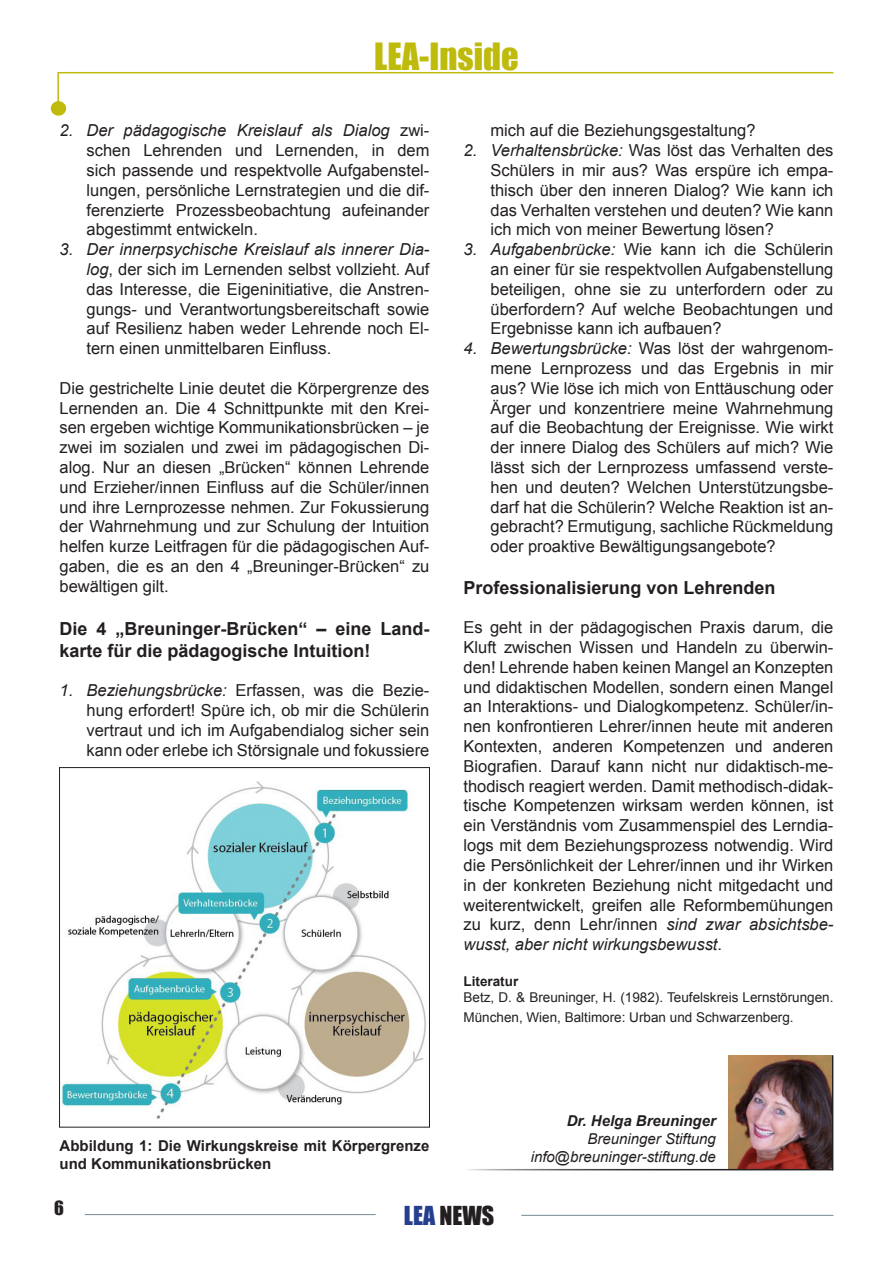
<style>
.page{position:relative;width:893px;height:1263px;background:#fff}
.page>*{position:absolute;margin:0;border:0;box-sizing:border-box;transform-origin:0 0}
.Überschrift_1{font:34.5px "Impact";color:#bebb0d}
.t1{font:24px "Impact";color:#231f20}
.Textfeld{font:700 18px/21.6px "Arial";color:#231f20}
.t2{font:18px "Impact";color:#231f20}
.Textfeld-2{font:16.5px/19.8px "Arial";color:#231f20;text-align:justify}
.Interviewfrage{font:700 15px/18px "Arial";color:#231f20}
.Biografie{font:italic 700 15px/18px "Arial";color:#231f20;text-align:right}
.Biografie-2{font:italic 15px "Arial";color:#231f20}
.Textfeld-3{font:13.5px/19.8px "Arial";color:#231f20}
.Textfeld-4{font:700 13.5px "Arial";color:#231f20}
.s1{font-style:italic}
.s2{font-weight:400}
.s3{color:#253f8e}
</style>
<div class="page">
<hr style="left:85px;top:1214px;width:291px;height:1px;background:#748994">
<hr style="left:521px;top:1215px;width:312px;height:1px;background:#748994">
<hr style="left:57px;top:72px;width:776px;height:1px;background:#bebb0d">
<hr style="left:57px;top:73px;width:2px;height:35px;background:#bebb0d">
<div style="left:51px;top:101px;width:15px;height:15px;background:#bebb0d;border-radius:50%"></div>
<img style="left:62px;top:781px;width:364px;height:338px">
<div style="left:59px;top:767px;width:371px;height:360px;border:1px solid #231f20"></div>
<img style="left:729px;top:1055px;width:103px;height:114px">
<p class="Überschrift_1" style="left:374px;top:29px;width:146px">LEA-Inside</p>
<p class="Textfeld-2" style="left:87px;top:121px;width:344px;text-indent:-27px"><span class="s1">2. Der pädagogische Kreislauf als Dialog</span> zwi&shy;schen Lehrenden und Lernenden, in dem sich passende und respektvolle Aufgabenstel&shy;lungen, persönliche Lernstrategien und die dif&shy;ferenzierte Prozessbeobachtung aufeinander abgestimmt entwickeln.</p>
<p class="Textfeld-2" style="left:87px;top:240px;width:344px;text-indent:-27px"><span class="s1">3. Der innerpsychische Kreislauf als innerer Dia&shy;log</span>, der sich im Lernenden selbst vollzieht. Auf das Interesse, die Eigeninitiative, die Anstren&shy;gungs- und Verantwortungsbereitschaft sowie auf Resilienz haben weder Lehrende noch El&shy;tern einen unmittelbaren Einfluss.</p>
<p class="Textfeld-2" style="left:60px;top:378px;width:371px">Die gestrichelte Linie deutet die Körpergrenze des Lernenden an. Die 4 Schnittpunkte mit den Krei&shy;sen ergeben wichtige Kommunikationsbrücken – je zwei im sozialen und zwei im pädagogischen Di&shy;alog. Nur an diesen „Brücken“ können Lehrende und Erzieher/innen Einfluss auf die Schüler/innen und ihre Lernprozesse nehmen. Zur Fokussierung der Wahrnehmung und zur Schulung der Intuition helfen kurze Leitfragen für die pädagogischen Auf&shy;gaben, die es an den 4 „Breuninger-Brücken“ zu bewältigen gilt.</p>
<p class="Textfeld" style="left:60px;top:618px;width:371px">Die 4 „Breuninger-Brücken“ – eine Land&shy;karte für die pädagogische Intuition!</p>
<p class="Textfeld-2" style="left:87px;top:681px;width:344px;text-indent:-27px"><span class="s1">1. Beziehungsbrücke:</span> Erfassen, was die Bezie&shy;hung erfordert! Spüre ich, ob mir die Schülerin vertraut und ich im Aufgabendialog sicher sein kann oder erlebe ich Störsignale und fokussiere</p>
<p class="Textfeld-2" style="left:490px;top:121px;width:267px">mich auf die Beziehungsgestaltung?</p>
<p class="Textfeld-2" style="left:490px;top:141px;width:344px;text-indent:-27px"><span class="s1">2. Verhaltensbrücke:</span> Was löst das Verhalten des Schülers in mir aus? Was erspüre ich empa&shy;thisch über den inneren Dialog? Wie kann ich das Verhalten verstehen und deuten? Wie kann ich mich von meiner Bewertung lösen?</p>
<p class="Textfeld-2" style="left:490px;top:240px;width:344px;text-indent:-27px"><span class="s1">3. Aufgabenbrücke:</span> Wie kann ich die Schülerin an einer für sie respektvollen Aufgabenstellung beteiligen, ohne sie zu unterfordern oder zu überfordern? Auf welche Beobachtungen und Ergebnisse kann ich aufbauen?</p>
<p class="Textfeld-2" style="left:490px;top:339px;width:344px;text-indent:-27px"><span class="s1">4. Bewertungsbrücke:</span> Was löst der wahrgenom&shy;mene Lernprozess und das Ergebnis in mir aus? Wie löse ich mich von Enttäuschung oder Ärger und konzentriere meine Wahrnehmung auf die Beobachtung der Ereignisse. Wie wirkt der innere Dialog des Schülers auf mich? Wie lässt sich der Lernprozess umfassend verste&shy;hen und deuten? Welchen Unterstützungsbe&shy;darf hat die Schülerin? Welche Reaktion ist an&shy;gebracht? Ermutigung, sachliche Rückmeldung oder proaktive Bewältigungsangebote?</p>
<p class="Textfeld" style="left:463px;top:577px;width:314px">Professionalisierung von Lehrenden</p>
<p class="Textfeld-2" style="left:463px;top:618px;width:371px">Es geht in der pädagogischen Praxis darum, die Kluft zwischen Wissen und Handeln zu überwin&shy;den! Lehrende haben keinen Mangel an Konzepten und didaktischen Modellen, sondern einen Mangel an Interaktions- und Dialogkompetenz. Schüler/in&shy;nen konfrontieren Lehrer/innen heute mit anderen Kontexten, anderen Kompetenzen und anderen Biografien. Darauf kann nicht nur didaktisch-me&shy;thodisch reagiert werden. Damit methodisch-didak&shy;tische Kompetenzen wirksam werden können, ist ein Verständnis vom Zusammenspiel des Lerndia&shy;logs mit dem Beziehungsprozess notwendig. Wird die Persönlichkeit der Lehrer/innen und ihr Wirken in der konkreten Beziehung nicht mitgedacht und weiterentwickelt, greifen alle Reformbemühungen zu kurz, denn Lehr/innen <span class="s1">sind zwar absichtsbe&shy;wusst, aber nicht wirkungsbewusst</span>.</p>
<p class="Textfeld-4" style="left:463px;top:972px;width:56px">Literatur</p>
<p class="Textfeld-3" style="left:463px;top:988px;width:371px">Betz, D. &amp; Breuninger, H. (1982). Teufelskreis Lernstörungen.<br>München, Wien, Baltimore: Urban und Schwarzenberg.</p>
<p class="Interviewfrage" style="left:60px;top:1137px;width:371px">Abbildung 1: Die Wirkungskreise mit Körpergrenze und Kommunikationsbrücken</p>
<p class="Biografie" style="left:567px;top:1112px;width:151px">Dr. Helga Breuninger<br><span class="s2">Breuninger Stiftung</span></p>
<p class="Biografie-2" style="left:531px;top:1147px;width:187px">info@breuninger-stiftung.de</p>
<p class="t2" style="left:54px;top:1194px;width:11px">6</p>
<h2 class="t1" style="left:404px;top:1197px;width:92px"><span class="s3">LEA</span> NEWS</h2>
</div>
